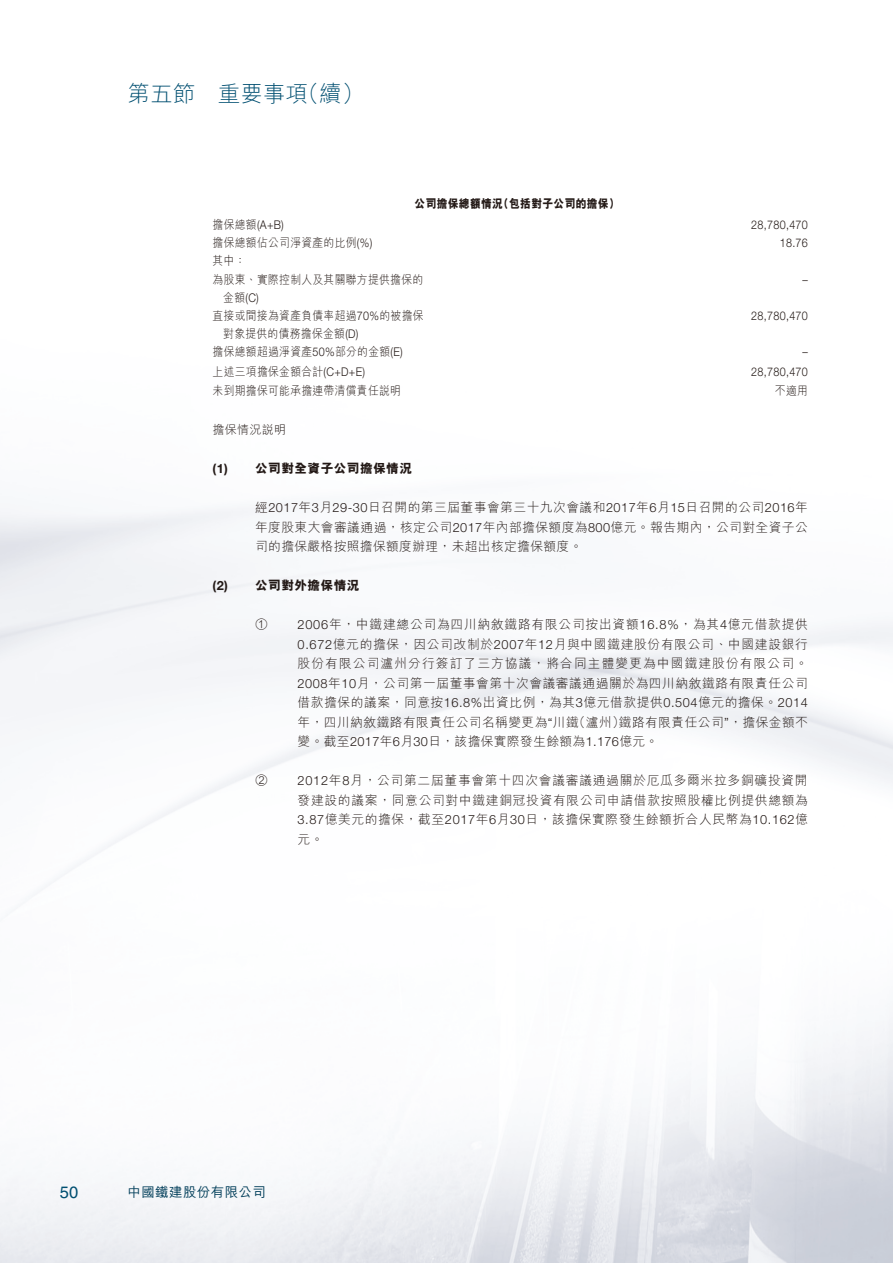
<style>
.page{position:relative;width:893px;height:1263px;background:#fff}
.page>*{position:absolute;margin:0;border:0;box-sizing:border-box;transform-origin:0 0}
.t1{font:300 22.5px "M Hei HK";letter-spacing:.005em;color:#004f71}
.t2{font:16.5px "Helvetica LT Std";color:#004f71}
.t3{font:500 13.5px "M Hei HK";letter-spacing:.03em;color:#003d59}
.t4{font:300 12.75px/19.5px "M Hei HK";letter-spacing:.035em;color:#231916;text-align:justify}
.t5{font:800 12.75px "M Hei HK";letter-spacing:.03em;color:#231916}
.t6{font:300 12px/19.5px "M Hei HK";letter-spacing:.03em;color:#231916;scale:.9 1}
.t7{font:300 12px "Helvetica Neue LT Std";letter-spacing:.03em;color:#231916;scale:.9 1}
.t8{font:800 12px "M Hei HK";letter-spacing:.03em;color:#231916;scale:.9 1}
.t9{font:300 12px "M Hei HK";letter-spacing:.03em;color:#231916}
.s1{font-family:"M Hei HK"}
.s2{font-family:"Helvetica Neue LT Std"}
.s3{font-family:"Helvetica Neue LT Std";font-weight:700}
</style>
<div class="page">
<h1 class="t1" style="left:128px;top:83px;width:238px">第五節 重要事項（續）</h1>
<p class="t8" style="left:415px;top:197px;width:229px">公司擔保總額情況（包括對子公司的擔保）</p>
<p class="t7" style="left:213px;top:217px;width:81px"><span class="s1">擔保總額</span>(A+B)</p>
<p class="t7" style="left:751px;top:217px;width:65px">28,780,470</p>
<p class="t6" style="left:213px;top:232px;width:179px">擔保總額佔公司淨資產的比例<span class="s2">(%)</span></p>
<p class="t7" style="left:780px;top:235px;width:33px">18.76</p>
<p class="t6" style="left:213px;top:250px;width:236px">其中：<br>為股東、實際控制人及其關聯方提供擔保的</p>
<p class="t7" style="left:223px;top:291px;width:41px"><span class="s1">金額</span>(C)</p>
<p class="t7" style="left:802px;top:273px;width:7px">–</p>
<p class="t6" style="left:223px;top:307px;width:224px;line-height:18px;text-indent:-11px">直接或間接為資產負債率超過<span class="s2">70%</span>的被擔保對象提供的債務擔保金額<span class="s2">(D)</span></p>
<p class="t7" style="left:751px;top:309px;width:65px">28,780,470</p>
<p class="t6" style="left:213px;top:342px;width:213px">擔保總額超過淨資產<span class="s2">50%</span>部分的金額<span class="s2">(E)</span></p>
<p class="t7" style="left:802px;top:345px;width:7px">–</p>
<p class="t6" style="left:213px;top:361px;width:171px">上述三項擔保金額合計<span class="s2">(C+D+E)</span></p>
<p class="t7" style="left:751px;top:364px;width:65px">28,780,470</p>
<p class="t6" style="left:213px;top:381px;width:211px">未到期擔保可能承擔連帶清償責任說明</p>
<p class="t6" style="left:775px;top:381px;width:38px">不適用</p>
<p class="t9" style="left:213px;top:424px;width:75px">擔保情況說明</p>
<p class="t5" style="left:213px;top:462px;width:201px"><span class="s3">(1)</span> 公司對全資子公司擔保情況</p>
<p class="t4" style="left:255px;top:497px;width:554px">經<span class="s2">2017</span>年<span class="s2">3</span>月<span class="s2">29-30</span>日召開的第三屆董事會第三十九次會議和<span class="s2">2017</span>年<span class="s2">6</span>月<span class="s2">15</span>日召開的公司<span class="s2">2016</span>年年度股東大會審議通過，核定公司<span class="s2">2017</span>年內部擔保額度為<span class="s2">800</span>億元。報告期內，公司對全資子公司的擔保嚴格按照擔保額度辦理，未超出核定擔保額度。</p>
<p class="t5" style="left:213px;top:579px;width:149px"><span class="s3">(2)</span> 公司對外擔保情況</p>
<p class="t4" style="left:255px;top:614px;width:14px">①</p>
<p class="t4" style="left:298px;top:614px;width:512px"><span class="s2">2006</span>年，中鐵建總公司為四川納敘鐵路有限公司按出資額<span class="s2">16.8%</span>，為其<span class="s2">4</span>億元借款提供<span class="s2">0.672</span>億元的擔保，因公司改制於<span class="s2">2007</span>年<span class="s2">12</span>月與中國鐵建股份有限公司、中國建設銀行股份有限公司瀘州分行簽訂了三方協議，將合同主體變更為中國鐵建股份有限公司。<span class="s2">2008</span>年<span class="s2">10</span>月，公司第一屆董事會第十次會議審議通過關於為四川納敘鐵路有限責任公司借款擔保的議案，同意按<span class="s2">16.8%</span>出資比例，為其<span class="s2">3</span>億元借款提供<span class="s2">0.504</span>億元的擔保。<span class="s2">2014</span>年，四川納敘鐵路有限責任公司名稱變更為<span class="s2">“</span>川鐵（瀘州）鐵路有限責任公司<span class="s2">”</span>，擔保金額不變。截至<span class="s2">2017</span>年<span class="s2">6</span>月<span class="s2">30</span>日，該擔保實際發生餘額為<span class="s2">1.176</span>億元。</p>
<p class="t4" style="left:255px;top:770px;width:14px">②</p>
<p class="t4" style="left:298px;top:770px;width:512px"><span class="s2">2012</span>年<span class="s2">8</span>月，公司第二屆董事會第十四次會議審議通過關於厄瓜多爾米拉多銅礦投資開發建設的議案，同意公司對中鐵建銅冠投資有限公司申請借款按照股權比例提供總額為<span class="s2">3.87</span>億美元的擔保，截至<span class="s2">2017</span>年<span class="s2">6</span>月<span class="s2">30</span>日，該擔保實際發生餘額折合人民幣為<span class="s2">10.162</span>億元。</p>
<p class="t2" style="left:60px;top:1182px;width:20px">50</p>
<p class="t3" style="left:128px;top:1182px;width:140px">中國鐵建股份有限公司</p>
</div>
